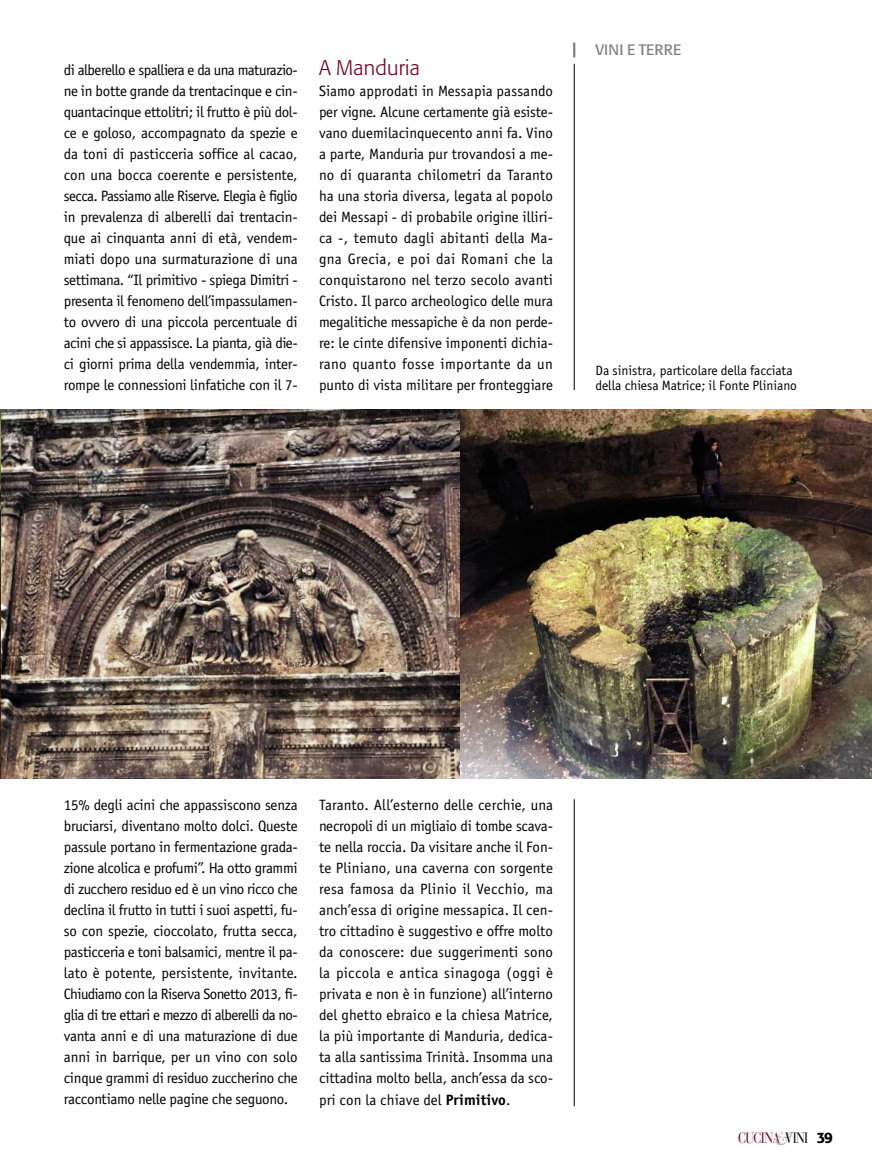
<style>
.page{position:relative;width:872px;height:1170px;background:#fff}
.page>*{position:absolute;margin:0;border:0;box-sizing:border-box;transform-origin:0 0}
.t1{font:300 21px "Formata";letter-spacing:.01em;color:#710019}
.t2{font:15px/21px "Officina Sans";letter-spacing:-.015em;color:#000;text-align:justify}
.t3{font:15px "Bauer Bodoni";letter-spacing:-.055em;color:#710019;scale:.8 1}
.t4{font:15px "Formata";letter-spacing:.02em;color:#808080}
.t5{font:13.5px/15px "Officina Sans";color:#000}
.s1{font-weight:700}
.s2{font-family:"New Baskerville";font-style:italic;font-size:18px;color:#b3b3b3}
.s3{color:#000}
.s4{font-family:"Formata";font-weight:500;color:#000}
</style>
<div class="page">
<svg style="left:573px;top:43px;width:2px;height:14px"></svg>
<hr style="left:574px;top:64px;width:1px;height:326px;background:#000">
<hr style="left:574px;top:799px;width:1px;height:307px;background:#000">
<img style="left:1px;top:410px;width:460px;height:368px">
<img style="left:461px;top:410px;width:411px;height:368px">
<p class="t2" style="left:64px;top:60px;width:235px">di alberello e spalliera e da una maturazio&shy;ne in botte grande da trentacinque e cin&shy;quantacinque ettolitri; il frutto è più dol&shy;ce e goloso, accompagnato da spezie e da toni di pasticceria soffice al cacao, con una bocca coerente e persistente, secca. Passiamo alle Riserve. Elegia è figlio in prevalenza di alberelli dai trentacin&shy;que ai cinquanta anni di età, vendem&shy;miati dopo una surmaturazione di una settimana. “Il primitivo - spiega Dimitri - presenta il fenomeno dell’impassulamen&shy;to ovvero di una piccola percentuale di acini che si appassisce. La pianta, già die&shy;ci giorni prima della vendemmia, inter&shy;rompe le connessioni linfatiche con il 7-</p>
<h1 class="t1" style="left:319px;top:59px;width:102px">A Manduria</h1>
<p class="t2" style="left:319px;top:81px;width:235px">Siamo approdati in Messapia passando per vigne. Alcune certamente già esiste&shy;vano duemilacinquecento anni fa. Vino a parte, Manduria pur trovandosi a me&shy;no di quaranta chilometri da Taranto ha una storia diversa, legata al popolo dei Messapi - di probabile origine illiri&shy;ca -, temuto dagli abitanti della Ma&shy;gna Grecia, e poi dai Romani che la conquistarono nel terzo secolo avanti Cristo. Il parco archeologico delle mura megalitiche messapiche è da non perde&shy;re: le cinte difensive imponenti dichia&shy;rano quanto fosse importante da un punto di vista militare per fronteggiare</p>
<p class="t4" style="left:595px;top:44px;width:87px">VINI E TERRE</p>
<p class="t5" style="left:595px;top:364px;width:203px">Da sinistra, particolare della facciata della chiesa Matrice; il Fonte Pliniano</p>
<p class="t2" style="left:64px;top:795px;width:235px">15% degli acini che appassiscono senza bruciarsi, diventano molto dolci. Queste passule portano in fermentazione grada&shy;zione alcolica e profumi”. Ha otto grammi di zucchero residuo ed è un vino ricco che declina il frutto in tutti i suoi aspetti, fu&shy;so con spezie, cioccolato, frutta secca, pasticceria e toni balsamici, mentre il pa&shy;lato è potente, persistente, invitante.<br>Chiudiamo con la Riserva Sonetto 2013, fi&shy;glia di tre ettari e mezzo di alberelli da no&shy;vanta anni e di una maturazione di due anni in barrique, per un vino con solo cinque grammi di residuo zuccherino che raccontiamo nelle pagine che seguono.</p>
<p class="t2" style="left:319px;top:795px;width:235px">Taranto. All’esterno delle cerchie, una necropoli di un migliaio di tombe scava&shy;te nella roccia. Da visitare anche il Fon&shy;te Pliniano, una caverna con sorgente resa famosa da Plinio il Vecchio, ma anch’essa di origine messapica. Il cen&shy;tro cittadino è suggestivo e offre molto da conoscere: due suggerimenti sono la piccola e antica sinagoga (oggi è privata e non è in funzione) all’interno del ghetto ebraico e la chiesa Matrice, la più importante di Manduria, dedica&shy;ta alla santissima Trinità. Insomma una cittadina molto bella, anch’essa da sco&shy;pri con la chiave del <span class="s1">Primitivo</span>.</p>
<p class="t3" style="left:738px;top:1132px;width:120px">CUCINA<span class="s2">&amp;</span><span class="s3">VINI</span> <span class="s4">39</span></p>
</div>
